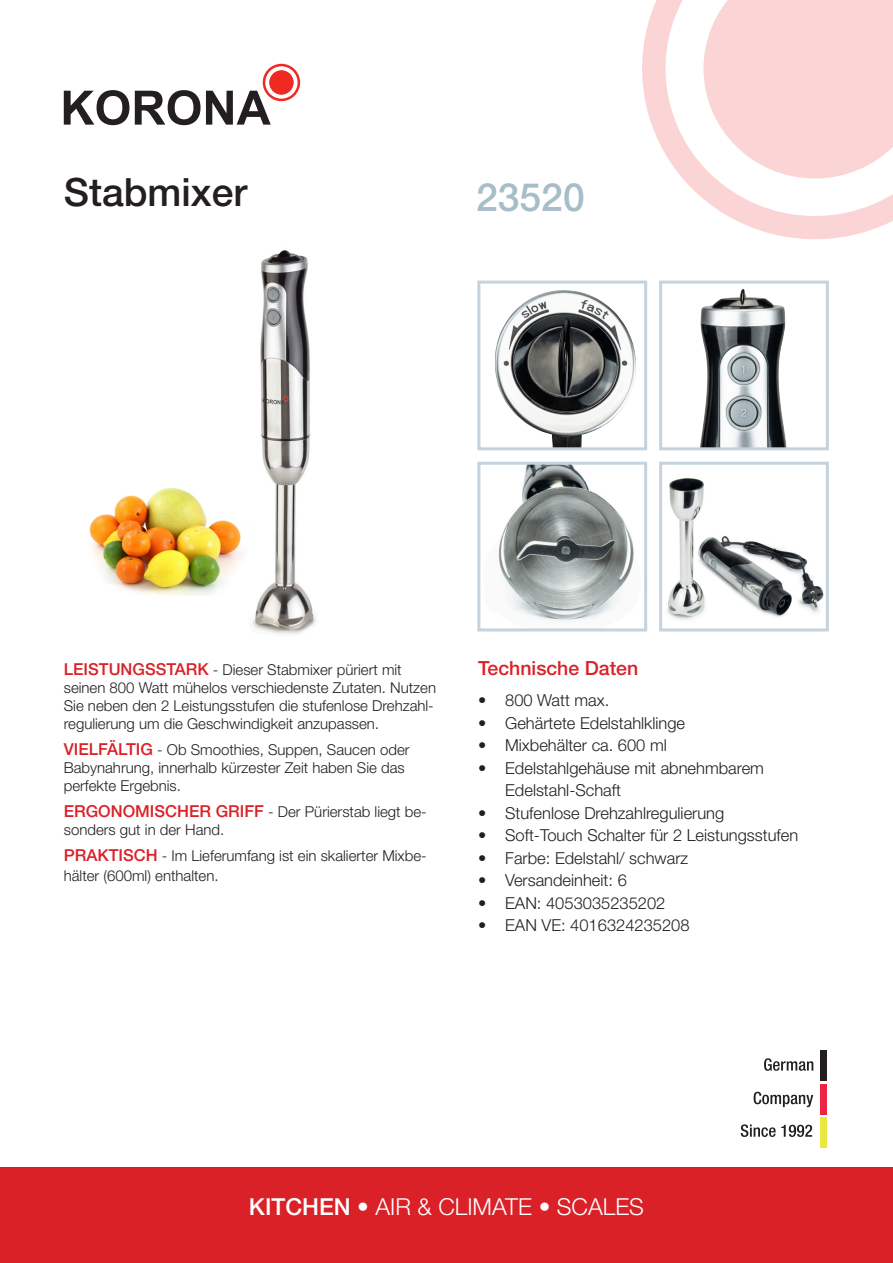
<style>
.page{position:relative;width:893px;height:1263px;background:#fff}
.page>*{position:absolute;margin:0;border:0;box-sizing:border-box;transform-origin:0 0}
.t1{font:500 39px "Helvetica Neue LT Pro";color:#231f20}
.t2{font:500 39px "Helvetica Neue LT Pro";color:#a7bdc8}
.t3{font:300 23.4px "Helvetica Neue LT Pro";color:#fff}
.t4{font:500 19.5px "Helvetica Neue LT Pro";color:#da2128}
.t5{font:300 16.5px/22.5px "Helvetica Neue LT Pro";color:#231f20}
.t6{font:300 15px/18px "Helvetica Neue LT Pro";color:#231f20}
.s1{font-weight:500;font-size:16.5px;color:#da2128}
.s2{font-weight:500}
</style>
<div class="page">
<div style="left:0;top:1167px;width:893px;height:96px;background:#da2128"></div>
<svg style="left:642px;top:0;width:251px;height:239px;fill:#fbd4d5"></svg>
<svg style="left:764px;top:1058px;width:49px;height:13px"></svg>
<svg style="left:754px;top:1092px;width:59px;height:15px"></svg>
<svg style="left:741px;top:1124px;width:71px;height:13px"></svg>
<div style="left:820px;top:1051px;width:6px;height:30px;background:#231f20"></div>
<div style="left:820px;top:1084px;width:6px;height:31px;background:#ed2542"></div>
<div style="left:820px;top:1117px;width:6px;height:30px;background:#e9e741"></div>
<svg style="left:64px;top:64px;width:236px;height:61px"></svg>
<div style="left:269px;top:70px;width:24px;height:25px;background:#ee2a23;border-radius:50%"></div>
<img style="left:495px;top:290px;width:141px;height:156px">
<div style="left:477px;top:281px;width:170px;height:169px;border:3px solid #c4d3dd"></div>
<img style="left:700px;top:289px;width:87px;height:157px">
<div style="left:659px;top:281px;width:170px;height:169px;border:3px solid #c4d3dd"></div>
<img style="left:667px;top:478px;width:157px;height:142px">
<div style="left:659px;top:462px;width:170px;height:169px;border:3px solid #c4d3dd"></div>
<img style="left:498px;top:466px;width:136px;height:157px">
<div style="left:477px;top:462px;width:170px;height:169px;border:3px solid #c4d3dd"></div>
<img style="left:89px;top:488px;width:145px;height:108px">
<img style="left:234px;top:250px;width:82px;height:384px">
<h1 class="t1" style="left:64px;top:169px;width:185px">Stabmixer</h1>
<h1 class="t2" style="left:476px;top:174px;width:110px">23520</h1>
<p class="t6" style="left:64px;top:660px;width:374px"><span class="s1">LEISTUNGSSTARK</span> - Dieser Stabmixer püriert mit seinen 800 Watt mühelos verschiedenste Zutaten. Nutzen Sie neben den 2 Leistungsstufen die stufenlose Drehzahl&shy;regulierung um die Geschwindigkeit anzupassen.</p>
<p class="t6" style="left:64px;top:740px;width:347px"><span class="s1">VIELFÄLTIG</span> - Ob Smoothies, Suppen, Saucen oder<br>Babynahrung, innerhalb kürzester Zeit haben Sie das perfekte Ergebnis.</p>
<p class="t6" style="left:64px;top:802px;width:364px"><span class="s1">ERGONOMISCHER GRIFF</span> - Der Pürierstab liegt be&shy;sonders gut in der Hand.</p>
<p class="t6" style="left:64px;top:845px;width:364px;line-height:19.8px"><span class="s1">PRAKTISCH</span> - Im Lieferumfang ist ein skalierter Mixbe&shy;hälter (600ml) enthalten.</p>
<h3 class="t4" style="left:478px;top:657px;width:162px">Technische Daten</h3>
<p class="t5" style="left:478px;top:689px;width:133px">• 800 Watt max.</p>
<p class="t5" style="left:478px;top:711px;width:209px">• Gehärtete Edelstahlklinge</p>
<p class="t5" style="left:478px;top:734px;width:190px">• Mixbehälter ca. 600 ml</p>
<p class="t5" style="left:505px;top:756px;width:260px;text-indent:-27px">• Edelstahlgehäuse mit abnehmbarem<br>Edelstahl-Schaft</p>
<p class="t5" style="left:478px;top:801px;width:248px">• Stufenlose Drehzahlregulierung</p>
<p class="t5" style="left:478px;top:824px;width:322px">• Soft-Touch Schalter für 2 Leistungsstufen</p>
<p class="t5" style="left:478px;top:846px;width:212px">• Farbe: Edelstahl/ schwarz</p>
<p class="t5" style="left:478px;top:869px;width:150px">• Versandeinheit: 6</p>
<p class="t5" style="left:478px;top:891px;width:189px">• EAN: 4053035235202</p>
<p class="t5" style="left:478px;top:914px;width:213px">• EAN VE: 4016324235208</p>
<h2 class="t3" style="left:249px;top:1193px;width:397px"><span class="s2">KITCHEN</span> • AIR &amp; CLIMATE • SCALES</h2>
</div>
